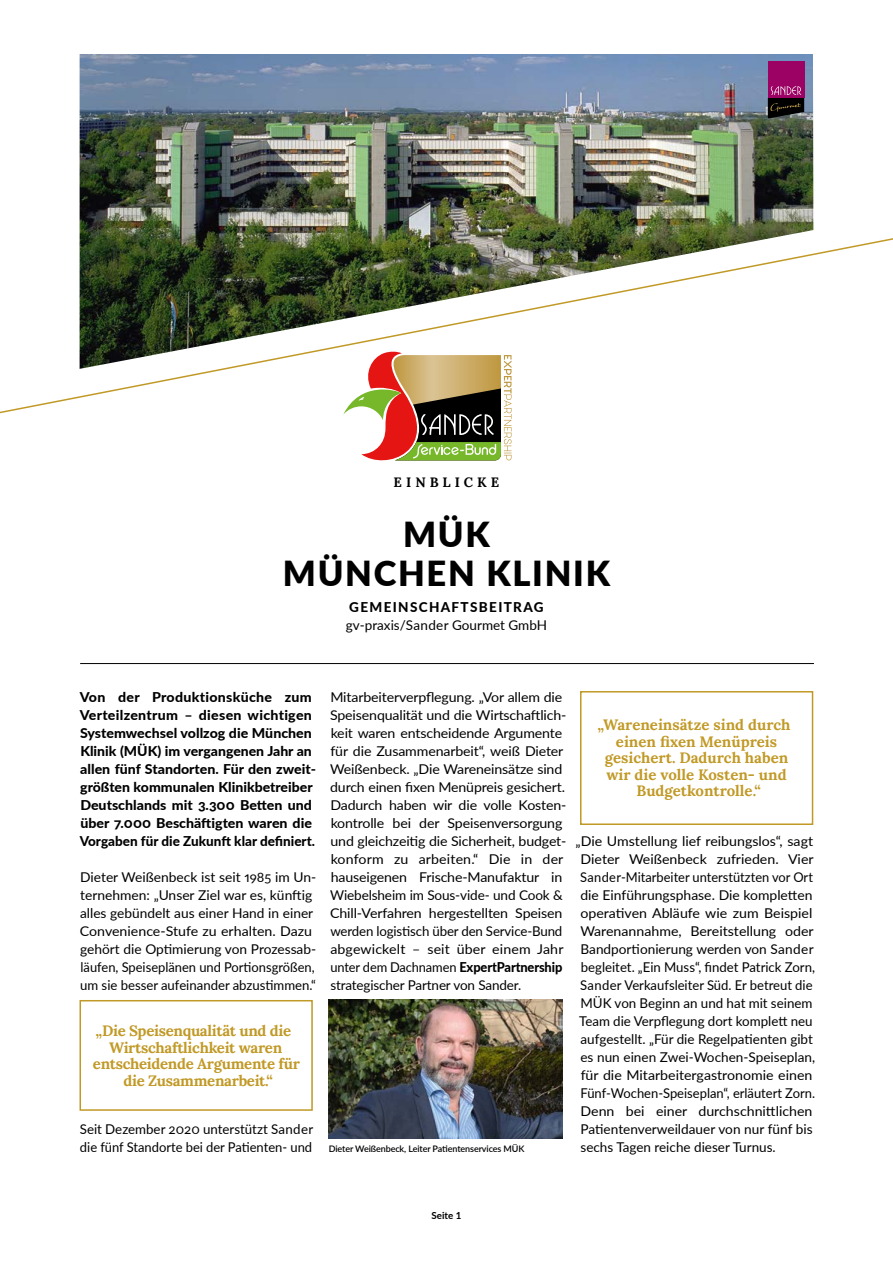
<style>
.page{position:relative;width:893px;height:1263px;background:#fff}
.page>*{position:absolute;margin:0;border:0;box-sizing:border-box;transform-origin:0 0}
.t1{font:900 34.5px/39px "Lato";letter-spacing:.05em;color:#000;text-align:center}
.t2{font:700 15px "Lora";color:#c19926}
.t3{font:700 15px/16.5px "Lora";letter-spacing:-.02em;color:#c19926;text-align:center}
.t4{font:13.5px/18px "Lato";color:#000;scale:1.05 1}
.t5{font:13.5px/18px "Lato";color:#000}
.t6{font:800 13.5px/18px "Lato";color:#000;scale:1.05 1}
.t7{font:800 13.5px "Lato";letter-spacing:.1em;color:#000}
.t8{font:700 13.5px "Lora";letter-spacing:.3em;color:#000}
.t9{font:700 9.75px "Lato";color:#000}
.t10{font:600 9px "Lato";letter-spacing:-.01em;color:#000}
.s1{font-weight:800}
</style>
<div class="page">
<img style="left:80px;top:54px;width:733px;height:180px">
<div style="left:80px;top:1000px;width:233px;height:111px;border:2px solid #c19926"></div>
<div style="left:580px;top:691px;width:233px;height:134px;border:2px solid #c19926"></div>
<hr style="left:80px;top:663px;width:734px;height:1px;background:#000">
<div style="left:768px;top:62px;width:36px;height:36px;background:#9b0263"></div>
<svg style="left:768px;top:86px;width:36px;height:33px"></svg>
<img style="left:329px;top:999px;width:233px;height:139px">
<svg style="left:361px;top:418px;width:151px;height:43px"></svg>
<svg style="left:0;top:234px;width:893px;height:184px"></svg>
<p class="t8" style="left:394px;top:474px;width:107px">EINBLICKE</p>
<h1 class="t1" style="left:283px;top:513px;width:329px">MÜK<br>MÜNCHEN KLINIK</h1>
<p class="t7" style="left:349px;top:597px;width:196px">GEMEINSCHAFTSBEITRAG</p>
<p class="t5" style="left:346px;top:616px;width:203px">gv-praxis/Sander Gourmet GmbH</p>
<p class="t6" style="left:80px;top:687px;width:227px">Von der Produktionsküche zum Verteilzentrum – diesen wichtigen Systemwechsel vollzog die München Klinik (MÜK) im vergangenen Jahr an allen fünf Standorten. Für den zweit&shy;größten kommunalen Klinikbetreiber Deutschlands mit 3.300 Betten und über 7.000 Beschäftigten waren die Vorgaben für die Zukunft klar definiert.</p>
<p class="t5" style="left:80px;top:868px;width:238px">Dieter Weißenbeck ist seit 1985 im Un&shy;ternehmen: „Unser Ziel war es, künftig alles gebündelt aus einer Hand in einer Convenience-Stufe zu erhalten. Dazu gehört die Optimierung von Prozessab&shy;läufen, Speiseplänen und Portionsgrößen, um sie besser aufeinander abzustimmen.“</p>
<p class="t3" style="left:93px;top:1022px;width:208px">„Die Speisenqualität und die<br>Wirtschaftlichkeit waren entscheidende Argumente für die Zusammenarbeit.“</p>
<p class="t5" style="left:80px;top:1120px;width:235px">Seit Dezember 2020 unterstützt Sander die fünf Standorte bei der Patienten- und</p>
<p class="t4" style="left:330px;top:688px;width:227px">Mitarbeiterverpflegung. „Vor allem die Speisenqualität und die Wirtschaftlich&shy;keit waren entscheidende Argumente für die Zusammenarbeit“, weiß Dieter Weißenbeck. „Die Wareneinsätze sind durch einen fixen Menüpreis gesichert.<br>Dadurch haben wir die volle Kosten&shy;kontrolle bei der Speisenversorgung und gleichzeitig die Sicherheit, budget&shy;konform zu arbeiten.“ Die in der hauseigenen Frische-Manufaktur in Wiebelsheim im Sous-vide- und Cook &amp; Chill-Verfahren hergestellten Speisen werden logistisch über den Service-Bund abgewickelt – seit über einem Jahr unter dem Dachnamen <span class="s1">ExpertPartnership </span>strategischer Partner von Sander.</p>
<p class="t10" style="left:329px;top:1142px;width:197px">Dieter Weißenbeck, Leiter Patientenservices MÜK</p>
<p class="t2" style="left:598px;top:715px;width:194px">„Wareneinsätze sind durch</p>
<p class="t2" style="left:616px;top:732px;width:163px">einen fixen Menüpreis</p>
<p class="t2" style="left:605px;top:748px;width:185px">gesichert. Dadurch haben</p>
<p class="t2" style="left:606px;top:765px;width:182px">wir die volle Kosten- und</p>
<p class="t2" style="left:636px;top:781px;width:126px">Budgetkontrolle.“</p>
<p class="t4" style="left:576px;top:832px;width:230px">„Die Umstellung lief reibungslos“, sagt Dieter Weißenbeck zufrieden. Vier Sander-Mitarbeiter unterstützten vor Ort die Einführungsphase. Die kompletten operativen Abläufe wie zum Beispiel Warenannahme, Bereitstellung oder Bandportionierung werden von Sander begleitet. „Ein Muss“, findet Patrick Zorn, Sander Verkaufsleiter Süd. Er betreut die MÜK von Beginn an und hat mit seinem Team die Verpflegung dort komplett neu aufgestellt. „Für die Regelpatienten gibt es nun einen Zwei-Wochen-Speiseplan, für die Mitarbeitergastronomie einen Fünf-Wochen-Speiseplan“, erläutert Zorn.<br>Denn bei einer durchschnittlichen Patientenverweildauer von nur fünf bis sechs Tagen reiche dieser Turnus.</p>
<p class="t9" style="left:432px;top:1208px;width:31px">Seite 1</p>
</div>
